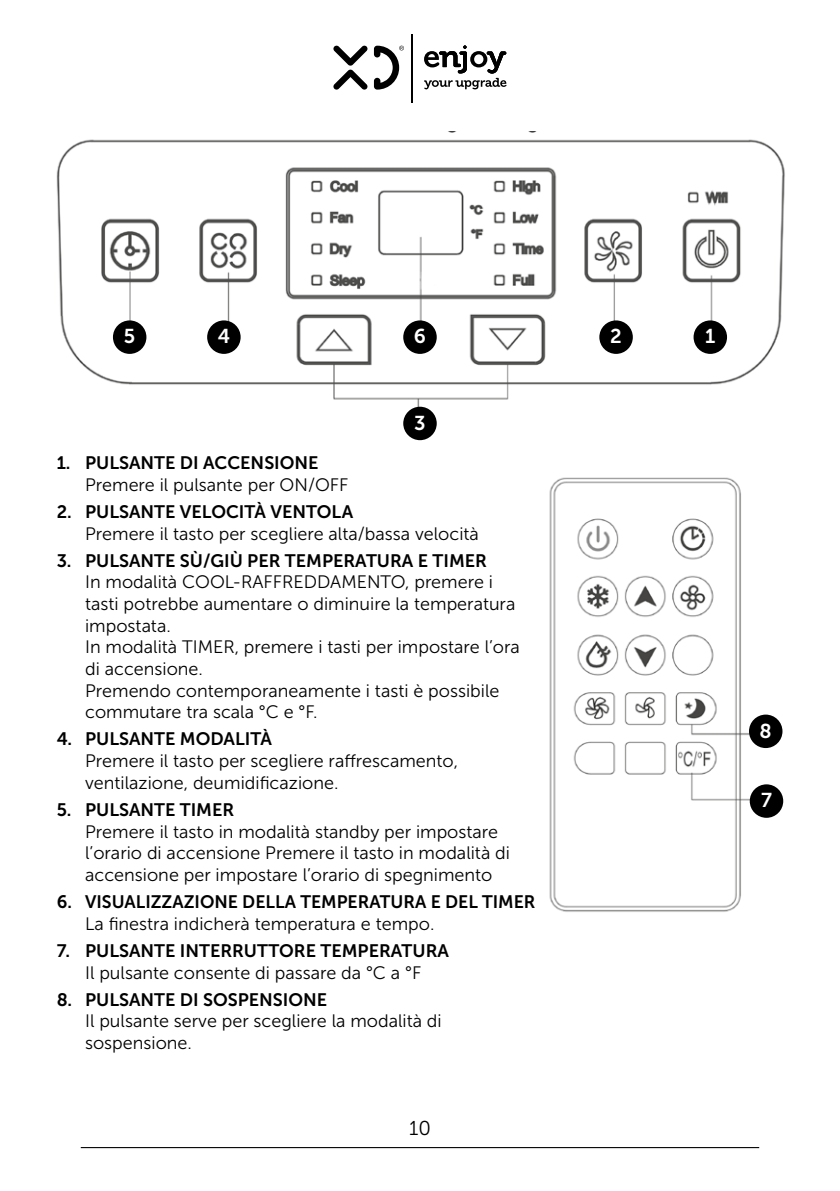
<style>
.page{position:relative;width:840px;height:1191px;background:#fff}
.page>*{position:absolute;margin:0;border:0;box-sizing:border-box;transform-origin:0 0}
.t1{font:20px "Museo Sans 700";color:#fff}
.t2{font:20px "Museo Sans 300";color:#000}
.t3{font:18px/21.6px "Museo Sans 300";color:#000}
.t4{font:18px "Museo Sans 700";color:#000}
</style>
<div class="page">
<hr style="left:411px;top:34px;width:1px;height:68px;background:#000">
<svg style="left:374px;top:46px;width:30px;height:44px"></svg>
<svg style="left:333px;top:46px;width:34px;height:44px"></svg>
<svg style="left:424px;top:45px;width:82px;height:44px"></svg>
<img style="left:56px;top:132px;width:729px;height:308px">
<img style="left:549px;top:477px;width:233px;height:435px">
<div style="left:693px;top:320px;width:33px;height:34px;background:#000;border-radius:50%"></div>
<div style="left:403px;top:407px;width:33px;height:33px;background:#000;border-radius:50%"></div>
<div style="left:207px;top:320px;width:33px;height:34px;background:#000;border-radius:50%"></div>
<div style="left:113px;top:320px;width:33px;height:34px;background:#000;border-radius:50%"></div>
<div style="left:403px;top:320px;width:33px;height:34px;background:#000;border-radius:50%"></div>
<div style="left:599px;top:320px;width:33px;height:34px;background:#000;border-radius:50%"></div>
<div style="left:749px;top:784px;width:33px;height:34px;background:#000;border-radius:50%"></div>
<div style="left:748px;top:714px;width:34px;height:34px;background:#000;border-radius:50%"></div>
<hr style="left:81px;top:1147px;width:677px;height:1px;background:#000">
<p class="t1" style="left:124px;top:325px;width:13px">5</p>
<p class="t1" style="left:217px;top:325px;width:14px">4</p>
<p class="t1" style="left:413px;top:325px;width:14px">6</p>
<p class="t1" style="left:610px;top:325px;width:13px">2</p>
<p class="t1" style="left:414px;top:411px;width:13px">3</p>
<p class="t4" style="left:57px;top:453px;width:263px">1. PULSANTE DI ACCENSIONE</p>
<p class="t3" style="left:85px;top:474px;width:265px">Premere il pulsante per ON/OFF</p>
<p class="t4" style="left:57px;top:502px;width:298px">2. PULSANTE VELOCITÀ VENTOLA</p>
<p class="t3" style="left:85px;top:523px;width:395px">Premere il tasto per scegliere alta/bassa velocità</p>
<p class="t4" style="left:57px;top:550px;width:431px">3. PULSANTE SÙ/GIÙ PER TEMPERATURA E TIMER</p>
<p class="t3" style="left:85px;top:571px;width:436px">In modalità COOL-RAFFREDDAMENTO, premere i tasti potrebbe aumentare o diminuire la temperatura impostata.<br>In modalità TIMER, premere i tasti per impostare l’ora di accensione.<br>Premendo contemporaneamente i tasti è possibile commutare tra scala °C e °F.</p>
<p class="t4" style="left:57px;top:729px;width:217px">4. PULSANTE MODALITÀ</p>
<p class="t3" style="left:85px;top:750px;width:374px">Premere il tasto per scegliere raffrescamento, ventilazione, deumidificazione.</p>
<p class="t4" style="left:57px;top:799px;width:179px">5. PULSANTE TIMER</p>
<p class="t3" style="left:85px;top:820px;width:426px">Premere il tasto in modalità standby per impostare l’orario di accensione Premere il tasto in modalità di accensione per impostare l’orario di spegnimento</p>
<p class="t4" style="left:57px;top:891px;width:480px">6. VISUALIZZAZIONE DELLA TEMPERATURA E DEL TIMER</p>
<p class="t3" style="left:85px;top:912px;width:350px">La finestra indicherà temperatura e tempo.</p>
<p class="t4" style="left:57px;top:940px;width:393px">7. PULSANTE INTERRUTTORE TEMPERATURA</p>
<p class="t3" style="left:85px;top:961px;width:337px">Il pulsante consente di passare da °C a °F</p>
<p class="t4" style="left:57px;top:989px;width:272px">8. PULSANTE DI SOSPENSIONE</p>
<p class="t3" style="left:85px;top:1010px;width:358px">Il pulsante serve per scegliere la modalità di sospensione.</p>
<p class="t2" style="left:409px;top:1117px;width:23px">10</p>
<p class="t1" style="left:704px;top:325px;width:12px">1</p>
<p class="t1" style="left:759px;top:719px;width:14px">8</p>
<p class="t1" style="left:760px;top:789px;width:12px">7</p>
</div>
